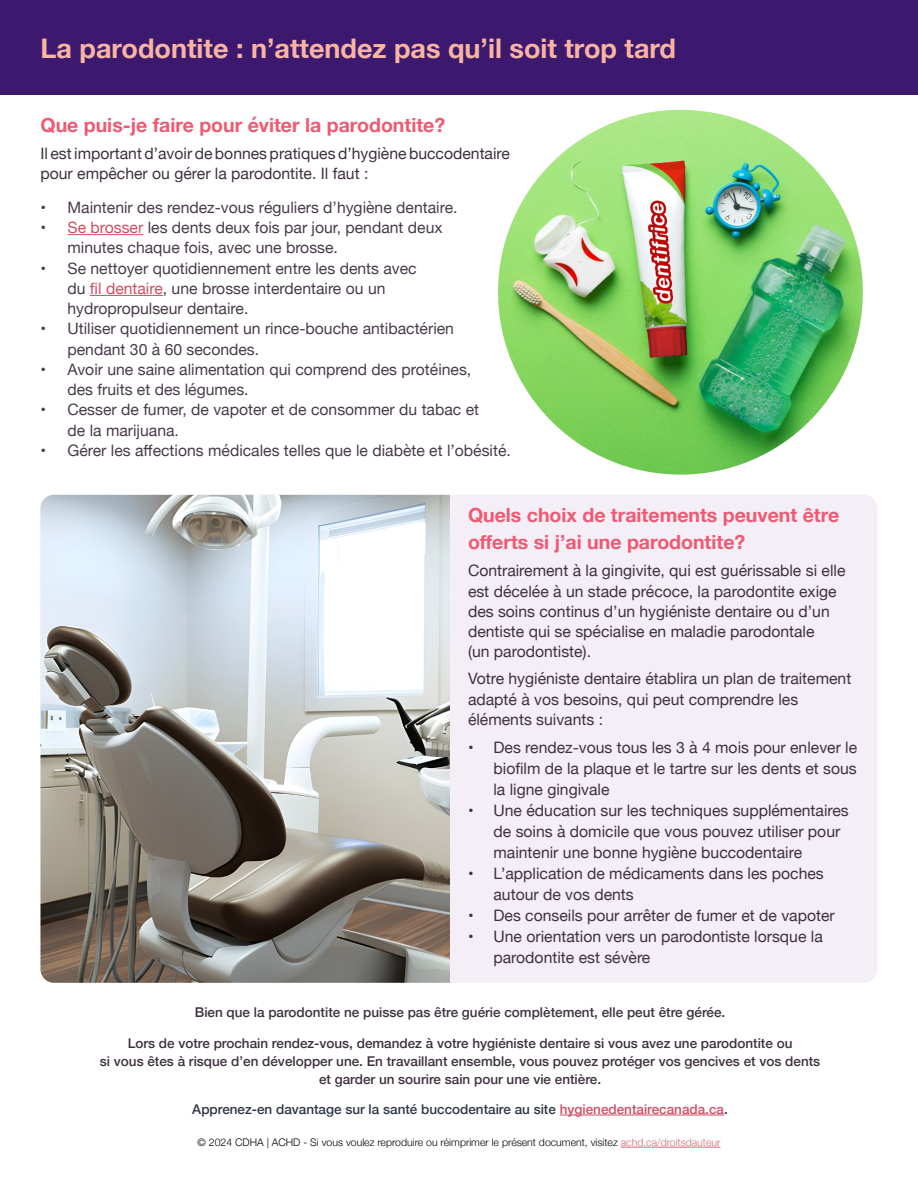
<style>
.page{position:relative;width:918px;height:1188px;background:#fff}
.page>*{position:absolute;margin:0;border:0;box-sizing:border-box;transform-origin:0 0}
.t1{font:700 27px "Helvetica Neue";color:#f9b4a2}
.Subhead{font:700 19.5px/27px "Helvetica Neue";color:#f05972}
.body{font:15.75px/20.2px "Helvetica Neue";color:#3f3140}
.t2{font:15.75px/20.2px "Helvetica Neue";color:#493b4b}
.t3{font:500 13.5px/18px "Helvetica Neue";color:#3f3140;text-align:center}
.t4{font:500 13.5px "Helvetica Neue";color:#2f3847}
.t5{font:300 10.5px "Helvetica Neue";color:#040101}
.s1{color:#d04d63}
.s2{color:#d66773}
</style>
<div class="page">
<div style="left:40px;top:495px;width:838px;height:488px;background:#f4eef6;border-radius:14px"></div>
<div style="left:0;top:0;width:918px;height:94px;background:#3c196e"></div>
<hr style="left:68px;top:234px;width:75px;height:1px;background:#d04d63">
<hr style="left:90px;top:295px;width:73px;height:1px;background:#d04d63">
<hr style="left:560px;top:1115px;width:164px;height:1px;background:#d04d63">
<hr style="left:621px;top:1147px;width:99px;height:1px;background:#d66773">
<img style="left:498px;top:110px;width:365px;height:365px;border-radius:182px">
<img style="left:40px;top:495px;width:410px;height:488px">
<p class="t1" style="left:40px;top:28px;width:637px">La parodontite : n’attendez pas qu’il soit trop tard</p>
<p class="Subhead" style="left:40px;top:112px;width:406px">Que puis-je faire pour éviter la parodontite?</p>
<p class="body" style="left:40px;top:144px;width:471px">Il est important d’avoir de bonnes pratiques d’hygiène buccodentaire pour empêcher ou gérer la parodontite. Il faut :</p>
<p class="t2" style="left:40px;top:198px;width:419px">• Maintenir des rendez-vous réguliers d’hygiène dentaire.</p>
<p class="t2" style="left:68px;top:218px;width:377px;text-indent:-27px">• <span class="s1">Se brosser</span> les dents deux fois par jour, pendant deux minutes chaque fois, avec une brosse.</p>
<p class="t2" style="left:68px;top:259px;width:351px;text-indent:-27px">• Se nettoyer quotidiennement entre les dents avec du <span class="s1">fil dentaire</span>, une brosse interdentaire ou un hydropropulseur dentaire.</p>
<p class="t2" style="left:68px;top:320px;width:388px;text-indent:-27px">• Utiliser quotidiennement un rince-bouche antibactérien pendant 30 à 60 secondes.</p>
<p class="t2" style="left:68px;top:360px;width:405px;text-indent:-27px">• Avoir une saine alimentation qui comprend des protéines, des fruits et des légumes.</p>
<p class="t2" style="left:68px;top:401px;width:413px;text-indent:-27px">• Cesser de fumer, de vapoter et de consommer du tabac et de la marijuana.</p>
<p class="t2" style="left:40px;top:441px;width:472px">• Gérer les affections médicales telles que le diabète et l’obésité.</p>
<p class="Subhead" style="left:468px;top:503px;width:373px">Quels choix de traitements peuvent être offerts si j’ai une parodontite?</p>
<p class="body" style="left:468px;top:562px;width:379px">Contrairement à la gingivite, qui est guérissable si elle est décelée à un stade précoce, la parodontite exige des soins continus d’un hygiéniste dentaire ou d’un dentiste qui se spécialise en maladie parodontale<br>(un parodontiste).</p>
<p class="body" style="left:468px;top:670px;width:385px">Votre hygiéniste dentaire établira un plan de traitement adapté à vos besoins, qui peut comprendre les éléments suivants :</p>
<p class="body" style="left:494px;top:738px;width:365px;line-height:21px;text-align:justify;text-indent:-26px">• Des rendez-vous tous les 3 à 4 mois pour enlever le biofilm de la plaque et le tartre sur les dents et sous la ligne gingivale</p>
<p class="body" style="left:494px;top:801px;width:357px;line-height:21px;text-indent:-26px">• Une éducation sur les techniques supplémentaires de soins à domicile que vous pouvez utiliser pour maintenir une bonne hygiène buccodentaire</p>
<p class="body" style="left:494px;top:864px;width:332px;line-height:21px;text-indent:-26px">• L’application de médicaments dans les poches autour de vos dents</p>
<p class="body" style="left:468px;top:906px;width:368px">• Des conseils pour arrêter de fumer et de vapoter</p>
<p class="body" style="left:494px;top:927px;width:331px;line-height:21px;text-indent:-26px">• Une orientation vers un parodontiste lorsque la parodontite est sévère</p>
<p class="t3" style="left:195px;top:1002px;width:532px">Bien que la parodontite ne puisse pas être guérie complètement, elle peut être gérée.</p>
<p class="t3" style="left:100px;top:1033px;width:722px">Lors de votre prochain rendez-vous, demandez à votre hygiéniste dentaire si vous avez une parodontite ou<br>si vous êtes à risque d’en développer une. En travaillant ensemble, vous pouvez protéger vos gencives et vos dents et garder un sourire sain pour une vie entière.</p>
<p class="t4" style="left:192px;top:1098px;width:537px">Apprenez-en davantage sur la santé buccodentaire au site <span class="s1">hygienedentairecanada.ca</span>.</p>
<p class="t5" style="left:198px;top:1134px;width:524px">© 2024 CDHA | ACHD - Si vous voulez reproduire ou réimprimer le présent document, visitez <span class="s2">achd.ca/droitsdauteur</span></p>
</div>
